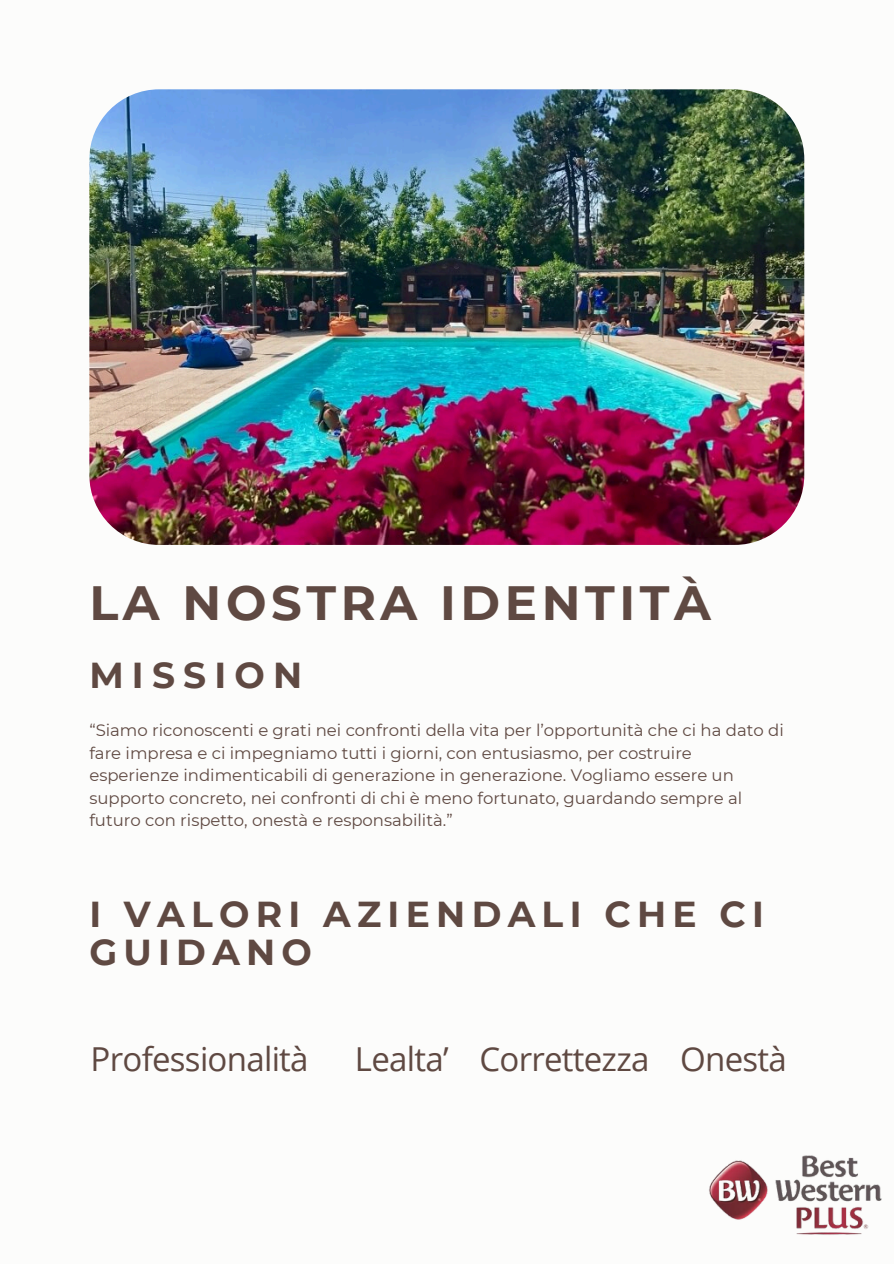
<style>
.page{position:relative;width:894px;height:1264px;background:#fff}
.page>*{position:absolute;margin:0;border:0;box-sizing:border-box;transform-origin:0 0}
.t1{font:700 48px "Montserrat";letter-spacing:.095em;color:#5f4942}
.t2{font:700 36px/38.2px "Montserrat";letter-spacing:.175em;color:#5f4942}
.t3{font:700 36px "Montserrat";letter-spacing:.23em;color:#5f4942}
.t4{font:33px "Open Sans";letter-spacing:-.02em;color:#5f4942}
.t5{font:16.5px/22.5px "Montserrat";color:#5f4942}
</style>
<div class="page">
<div style="left:0;top:0;width:893px;height:1263px;background:#fcfcfb"></div>
<img style="left:709px;top:1155px;width:173px;height:80px">
<img style="left:89px;top:89px;width:715px;height:456px;border-radius:70px">
<p class="t1" style="left:89px;top:573px;width:622px">LA NOSTRA IDENTITÀ</p>
<p class="t3" style="left:89px;top:652px;width:214px">MISSION</p>
<h1 class="t5" style="left:89px;top:719px;width:695px">“Siamo riconoscenti e grati nei confronti della vita per l’opportunità che ci ha dato di fare impresa e ci impegniamo tutti i giorni, con entusiasmo, per costruire esperienze indimenticabili di generazione in generazione. Vogliamo essere un supporto concreto, nei confronti di chi è meno fortunato, guardando sempre al futuro con rispetto, onestà e responsabilità.”</h1>
<h2 class="t2" style="left:89px;top:894px;width:676px">I VALORI AZIENDALI CHE CI<br>GUIDANO</h2>
<h3 class="t4" style="left:91px;top:1035px;width:219px">Professionalità</h3>
<h3 class="t4" style="left:355px;top:1035px;width:433px">Lealta’ Correttezza Onestà</h3>
</div>
